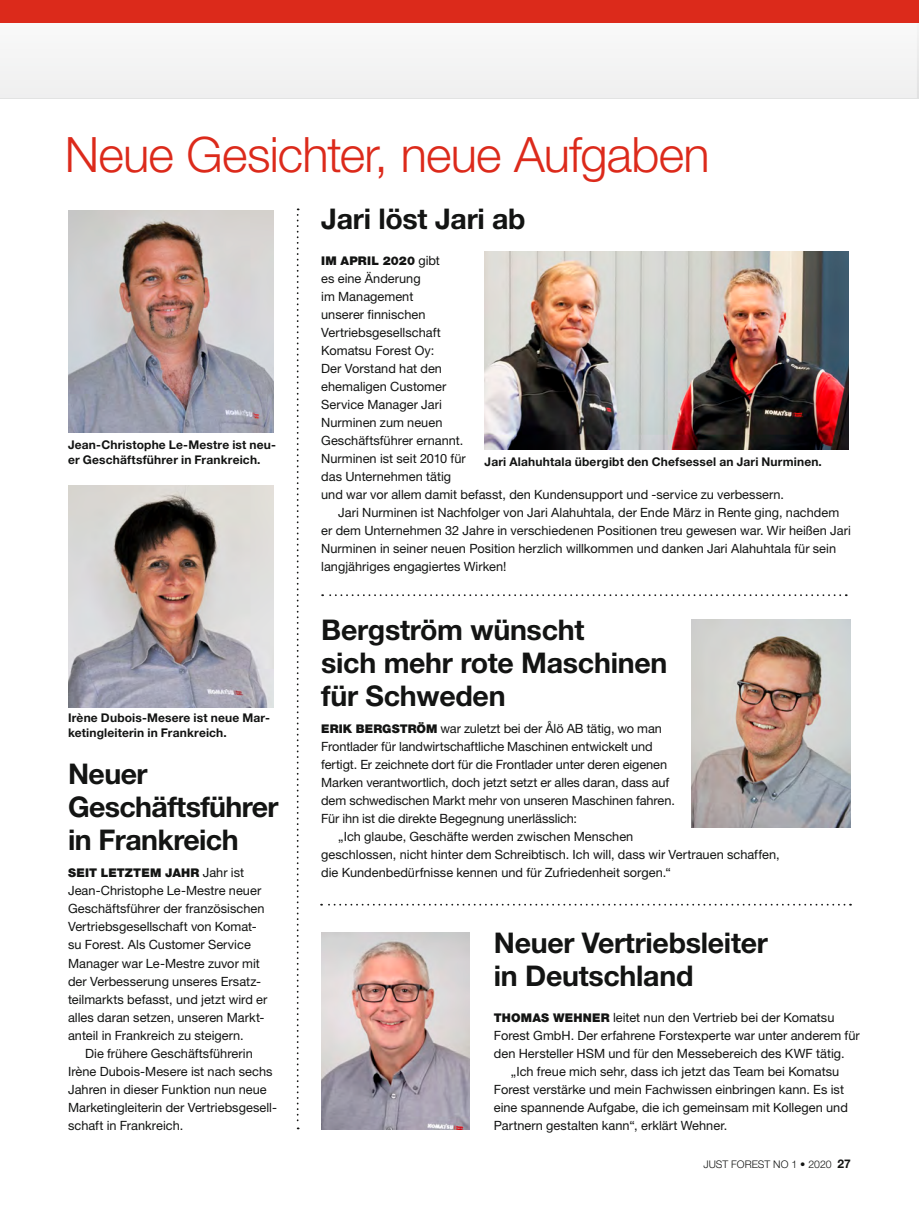
<style>
.page{position:relative;width:919px;height:1217px;background:#fff}
.page>*{position:absolute;margin:0;border:0;box-sizing:border-box;transform-origin:0 0}
.t1{font:300 48.75px "Helvetica Neue LT Std";letter-spacing:-.015em;color:#dc2a1b}
.t2{font:700 28.5px/33px "Helvetica Neue LT Std";letter-spacing:-.01em;color:#131413}
.t3{font:12.75px/18px "Helvetica Neue LT Std";color:#131413}
.t4{font:700 12px/15px "Helvetica Neue LT Std";letter-spacing:.015em;color:#131413}
.t5{font:900 12px "Helvetica Neue LT Std";letter-spacing:.01em;color:#131413}
.t6{font:300 10.5px "Helvetica Neue LT Std";color:#131413}
.s1{font-weight:400;font-size:12.75px}
.s2{font-weight:900;font-size:12px}
.s3{font-weight:700;font-size:12px}
</style>
<div class="page">
<div style="left:0;top:22px;width:916px;height:76px;background:#f4f4f4"></div>
<div style="left:0;top:0;width:918px;height:22px;background:#dc2a1b"></div>
<svg style="left:297px;top:208px;width:1px;height:920px"></svg>
<svg style="left:322px;top:594px;width:524px;height:2px"></svg>
<svg style="left:321px;top:903px;width:529px;height:2px"></svg>
<img style="left:484px;top:252px;width:364px;height:198px">
<img style="left:68px;top:210px;width:205px;height:222px">
<img style="left:68px;top:486px;width:205px;height:221px">
<img style="left:321px;top:932px;width:148px;height:196px">
<img style="left:691px;top:619px;width:159px;height:208px">
<h1 class="t1" style="left:65px;top:125px;width:646px">Neue Gesichter, neue Aufgaben</h1>
<h2 class="t2" style="left:321px;top:202px;width:206px">Jari löst Jari ab</h2>
<p class="t4" style="left:68px;top:436px;width:209px">Jean-Christophe Le-Mestre ist neu&shy;er Geschäftsführer in Frankreich.</p>
<p class="t4" style="left:68px;top:710px;width:203px">Irène Dubois-Mesere ist neue Mar&shy;ketingleiterin in Frankreich.</p>
<h2 class="t2" style="left:68px;top:756px;width:212px">Neuer<br>Geschäftsführer in Frankreich</h2>
<p class="t5" style="left:68px;top:865px;width:178px">SEIT LETZTEM JAHR <span class="s1">Jahr ist</span></p>
<p class="t3" style="left:68px;top:881px;width:201px">Jean-Christophe Le-Mestre neuer Geschäftsführer der französischen Vertriebsgesellschaft von Komat&shy;su Forest. Als Customer Service Manager war Le-Mestre zuvor mit der Verbesserung unseres Ersatz&shy;teilmarkts befasst, und jetzt wird er alles daran setzen, unseren Markt&shy;anteil in Frankreich zu steigern.</p>
<p class="t3" style="left:68px;top:1043px;width:210px;text-indent:17px">Die frühere Geschäftsführerin Irène Dubois-Mesere ist nach sechs Jahren in dieser Funktion nun neue Marketingleiterin der Vertriebsgesell&shy;schaft in Frankreich.</p>
<p class="t5" style="left:321px;top:253px;width:120px">IM APRIL 2020 <span class="s1">gibt</span></p>
<p class="t3" style="left:321px;top:269px;width:101px">es eine Änderung</p>
<p class="t3" style="left:321px;top:287px;width:94px">im Management</p>
<p class="t3" style="left:321px;top:305px;width:106px">unserer finnischen</p>
<p class="t3" style="left:321px;top:323px;width:121px">Vertriebsgesellschaft</p>
<p class="t3" style="left:321px;top:341px;width:115px">Komatsu Forest Oy:</p>
<p class="t3" style="left:321px;top:359px;width:122px">Der Vorstand hat den</p>
<p class="t3" style="left:321px;top:377px;width:127px">ehemaligen Customer</p>
<p class="t3" style="left:321px;top:395px;width:122px">Service Manager Jari</p>
<p class="t3" style="left:321px;top:413px;width:123px">Nurminen zum neuen</p>
<p class="t3" style="left:321px;top:431px;width:144px">Geschäftsführer ernannt.</p>
<p class="t3" style="left:321px;top:449px;width:146px">Nurminen ist seit 2010 für</p>
<p class="t3" style="left:321px;top:467px;width:131px">das Unternehmen tätig</p>
<p class="t3" style="left:321px;top:485px;width:464px">und war vor allem damit befasst, den Kundensupport und -service zu verbessern.</p>
<p class="t3" style="left:338px;top:503px;width:502px">Jari Nurminen ist Nachfolger von Jari Alahuhtala, der Ende März in Rente ging, nachdem</p>
<p class="t3" style="left:321px;top:521px;width:531px">er dem Unternehmen 32 Jahre in verschiedenen Positionen treu gewesen war. Wir heißen Jari</p>
<p class="t3" style="left:321px;top:539px;width:516px">Nurminen in seiner neuen Position herzlich willkommen und danken Jari Alahuhtala für sein</p>
<p class="t3" style="left:321px;top:557px;width:187px">langjähriges engagiertes Wirken!</p>
<p class="t4" style="left:484px;top:454px;width:339px">Jari Alahuhtala übergibt den Chefsessel an Jari Nurminen.</p>
<h2 class="t2" style="left:321px;top:612px;width:347px">Bergström wünscht<br>sich mehr rote Maschinen für Schweden</h2>
<p class="t3" style="left:321px;top:719px;width:342px"><span class="s2">ERIK BERGSTRÖM</span> war zuletzt bei der Ålö AB tätig, wo man</p>
<p class="t3" style="left:321px;top:737px;width:333px">Frontlader für landwirtschaftliche Maschinen entwickelt und</p>
<p class="t3" style="left:321px;top:755px;width:347px">fertigt. Er zeichnete dort für die Frontlader unter deren eigenen</p>
<p class="t3" style="left:321px;top:773px;width:349px">Marken verantwortlich, doch jetzt setzt er alles daran, dass auf</p>
<p class="t3" style="left:321px;top:791px;width:355px">dem schwedischen Markt mehr von unseren Maschinen fahren.</p>
<p class="t3" style="left:321px;top:809px;width:257px">Für ihn ist die direkte Begegnung unerlässlich:</p>
<p class="t3" style="left:338px;top:827px;width:296px">„Ich glaube, Geschäfte werden zwischen Menschen</p>
<p class="t3" style="left:321px;top:845px;width:460px">geschlossen, nicht hinter dem Schreibtisch. Ich will, dass wir Vertrauen schaffen,</p>
<p class="t3" style="left:321px;top:863px;width:351px">die Kundenbedürfnisse kennen und für Zufriedenheit sorgen.“</p>
<h2 class="t2" style="left:494px;top:925px;width:275px">Neuer Vertriebsleiter in Deutschland</h2>
<p class="t3" style="left:494px;top:1007px;width:342px"><span class="s2">THOMAS WEHNER</span> leitet nun den Vertrieb bei der Komatsu</p>
<p class="t3" style="left:494px;top:1025px;width:367px">Forest GmbH. Der erfahrene Forstexperte war unter anderem für</p>
<p class="t3" style="left:494px;top:1043px;width:352px">den Hersteller HSM und für den Messebereich des KWF tätig.</p>
<p class="t3" style="left:511px;top:1061px;width:330px">„Ich freue mich sehr, dass ich jetzt das Team bei Komatsu</p>
<p class="t3" style="left:494px;top:1079px;width:351px">Forest verstärke und mein Fachwissen einbringen kann. Es ist</p>
<p class="t3" style="left:494px;top:1097px;width:355px">eine spannende Aufgabe, die ich gemeinsam mit Kollegen und</p>
<p class="t3" style="left:494px;top:1115px;width:235px">Partnern gestalten kann“, erklärt Wehner.</p>
<p class="t6" style="left:703px;top:1157px;width:149px">JUST FOREST NO 1 • 2020 <span class="s3">27</span></p>
</div>
